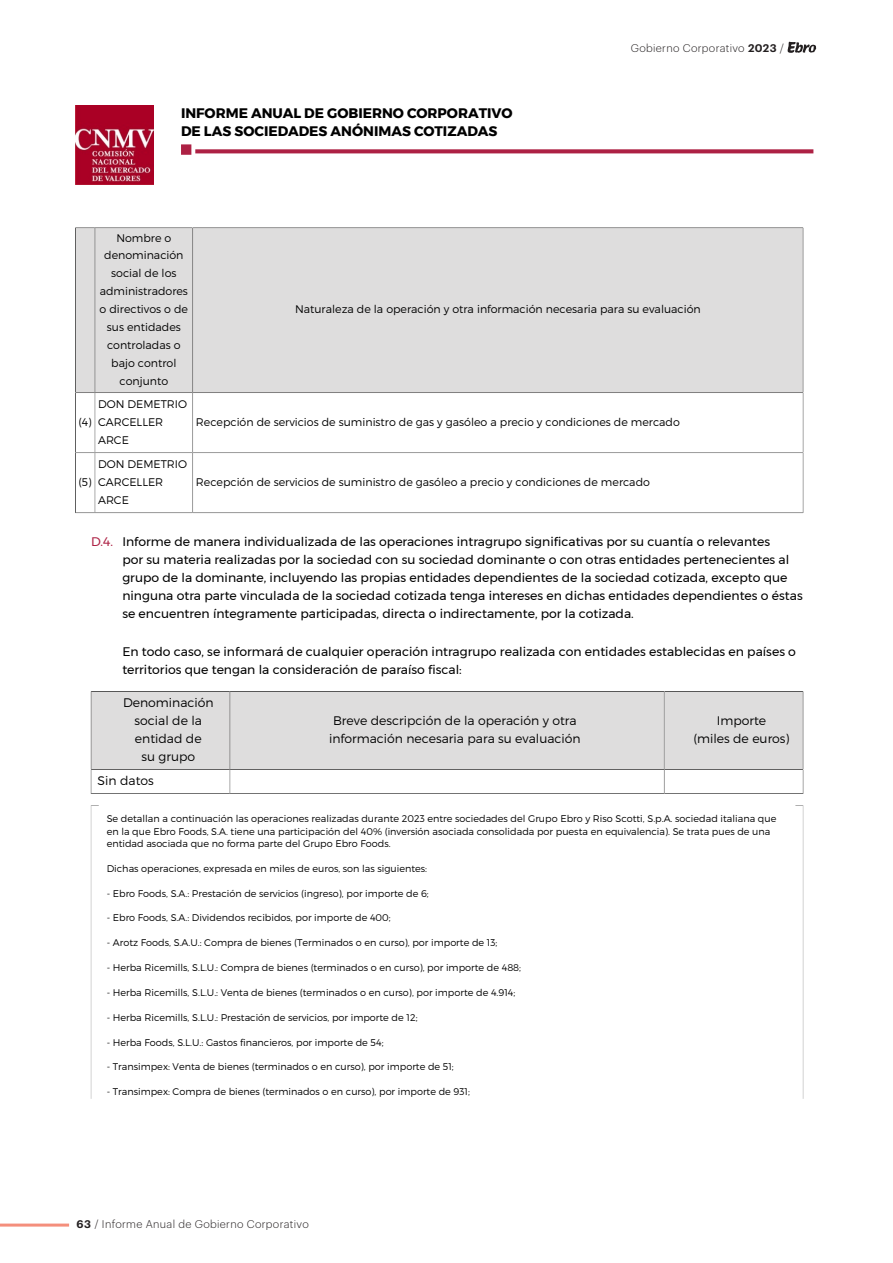
<style>
.page{position:relative;width:893px;height:1263px;background:#fff}
.page>*{position:absolute;margin:0;border:0;box-sizing:border-box;transform-origin:0 0}
.t1{font:700 13.8px/18px "Montserrat";color:#000}
.t2{font:12.45px/18px "Montserrat";color:#000}
.t3{font:300 12.45px/18px "Montserrat";color:#000;text-align:center}
.t4{font:300 11.1px/18px "Montserrat";color:#000}
.t5{font:300 10.95px "Graphik";letter-spacing:.03em;color:#231f20}
.t6{font:300 9.6px/12.5px "Montserrat";color:#000}
.s1{font-weight:600}
.s2{color:#ad2144}
</style>
<div class="page">
<svg style="left:788px;top:42px;width:28px;height:11px"></svg>
<hr style="left:0;top:1223px;width:69px;height:3px;background:#f48f7c">
<img style="left:75px;top:106px;width:79px;height:78px">
<div style="left:181px;top:144px;width:10px;height:11px;background:#ad2144"></div>
<svg style="left:195px;top:149px;width:618px;height:4px;background:#b33252"></svg>
<svg style="left:75px;top:227px;width:729px;height:286px"></svg>
<hr style="left:193px;top:453px;width:1px;height:60px;background:#000">
<svg style="left:91px;top:691px;width:713px;height:103px"></svg>
<svg style="left:91px;top:805px;width:8px;height:294px"></svg>
<svg style="left:795px;top:805px;width:9px;height:294px"></svg>
<p class="t1" style="left:181px;top:104px;width:333px">INFORME ANUAL DE GOBIERNO CORPORATIVO<br>DE LAS SOCIEDADES ANÓNIMAS COTIZADAS</p>
<p class="t5" style="left:631px;top:40px;width:155px">Gobierno Corporativo <span class="s1">2023</span> /</p>
<p class="t4" style="left:100px;top:228px;width:90px;text-align:center">Nombre o denominación social de los administradores o directivos o de sus entidades controladas o bajo control conjunto</p>
<p class="t4" style="left:98px;top:395px;width:91px">DON DEMETRIO<br>CARCELLER<br>ARCE</p>
<p class="t4" style="left:79px;top:413px;width:15px">(4)</p>
<p class="t4" style="left:98px;top:455px;width:91px">DON DEMETRIO<br>CARCELLER<br>ARCE</p>
<p class="t4" style="left:79px;top:473px;width:15px">(5)</p>
<p class="t4" style="left:295px;top:300px;width:407px">Naturaleza de la operación y otra información necesaria para su evaluación</p>
<p class="t4" style="left:196px;top:413px;width:486px">Recepción de servicios de suministro de gas y gasóleo a precio y condiciones de mercado</p>
<p class="t4" style="left:196px;top:473px;width:456px">Recepción de servicios de suministro de gasóleo a precio y condiciones de mercado</p>
<p class="t2" style="left:122px;top:532px;width:682px;text-indent:-31px"><span class="s2">D.4.</span> Informe de manera individualizada de las operaciones intragrupo significativas por su cuantía o relevantes<br>por su materia realizadas por la sociedad con su sociedad dominante o con otras entidades pertenecientes al grupo de la dominante, incluyendo las propias entidades dependientes de la sociedad cotizada, excepto que ninguna otra parte vinculada de la sociedad cotizada tenga intereses en dichas entidades dependientes o éstas se encuentren íntegramente participadas, directa o indirectamente, por la cotizada.</p>
<p class="t2" style="left:122px;top:643px;width:675px">En todo caso, se informará de cualquier operación intragrupo realizada con entidades establecidas en países o territorios que tengan la consideración de paraíso fiscal:</p>
<p class="t3" style="left:123px;top:693px;width:92px">Denominación social de la entidad de<br>su grupo</p>
<p class="t3" style="left:329px;top:711px;width:253px">Breve descripción de la operación y otra información necesaria para su evaluación</p>
<p class="t3" style="left:693px;top:711px;width:98px">Importe<br>(miles de euros)</p>
<p class="t3" style="left:98px;top:771px;width:58px">Sin datos</p>
<p class="t6" style="left:107px;top:812px;width:671px">Se detallan a continuación las operaciones realizadas durante 2023 entre sociedades del Grupo Ebro y Riso Scotti, S.p.A. sociedad italiana que en la que Ebro Foods, S.A. tiene una participación del 40% (inversión asociada consolidada por puesta en equivalencia). Se trata pues de una entidad asociada que no forma parte del Grupo Ebro Foods.</p>
<p class="t6" style="left:107px;top:862px;width:322px">Dichas operaciones, expresada en miles de euros, son las siguientes:</p>
<p class="t6" style="left:107px;top:887px;width:324px">- Ebro Foods, S.A.: Prestación de servicios (ingreso), por importe de 6;</p>
<p class="t6" style="left:107px;top:912px;width:286px">- Ebro Foods, S.A.: Dividendos recibidos, por importe de 400;</p>
<p class="t6" style="left:107px;top:936px;width:392px">- Arotz Foods, S.A.U.: Compra de bienes (Terminados o en curso), por importe de 13;</p>
<p class="t6" style="left:107px;top:961px;width:416px">- Herba Ricemills, S.L.U.: Compra de bienes (terminados o en curso), por importe de 488;</p>
<p class="t6" style="left:107px;top:986px;width:410px">- Herba Ricemills, S.L.U.: Venta de bienes (terminados o en curso), por importe de 4.914;</p>
<p class="t6" style="left:107px;top:1011px;width:312px">- Herba Ricemills, S.L.U.: Prestación de servicios, por importe de 12;</p>
<p class="t6" style="left:107px;top:1036px;width:278px">- Herba Foods, S.L.U.: Gastos financieros, por importe de 54;</p>
<p class="t6" style="left:107px;top:1061px;width:349px">- Transimpex: Venta de bienes (terminados o en curso), por importe de 51;</p>
<p class="t6" style="left:107px;top:1085px;width:365px">- Transimpex: Compra de bienes (terminados o en curso), por importe de 931;</p>
<p class="t5" style="left:77px;top:1216px;width:234px"><span class="s1">63</span> / Informe Anual de Gobierno Corporativo</p>
</div>
